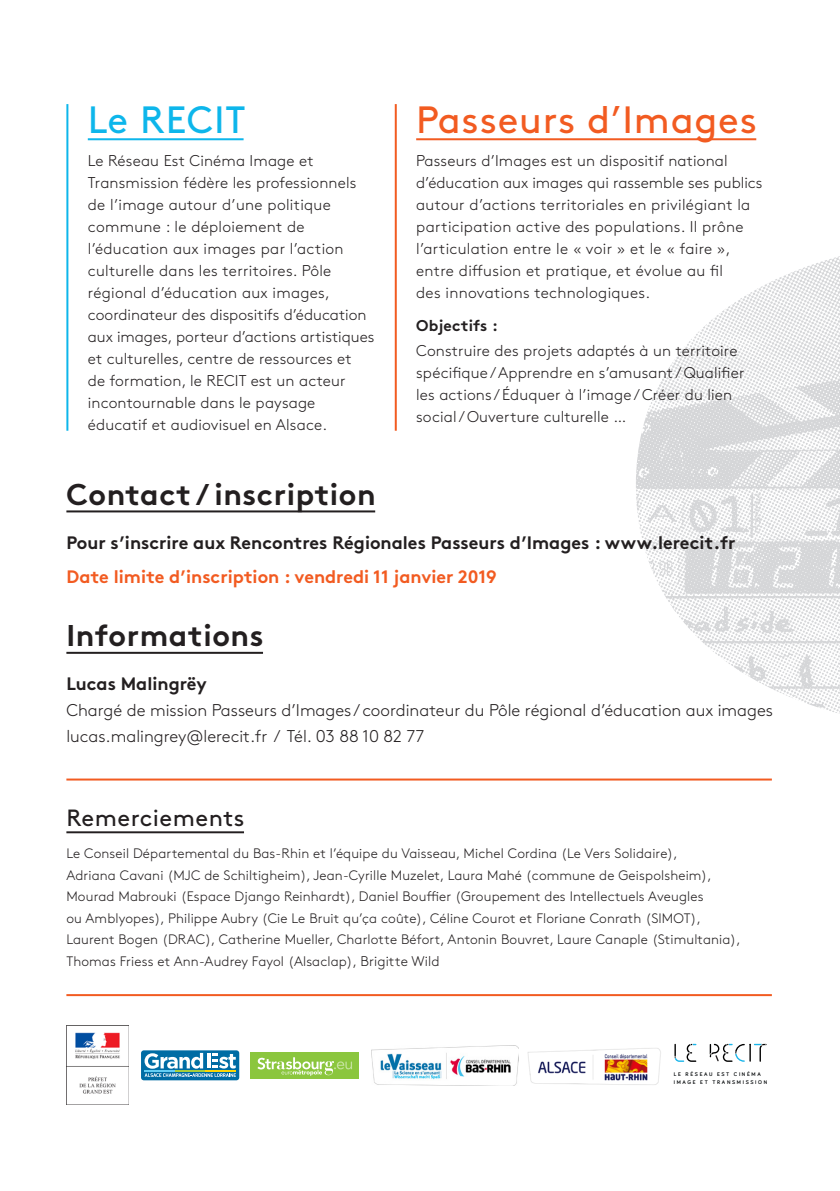
<style>
.page{position:relative;width:840px;height:1191px;background:#fff}
.page>*{position:absolute;margin:0;border:0;box-sizing:border-box;transform-origin:0 0}
.t1{font:38px "Brown Pro";letter-spacing:.02em;color:#f25b21}
.t2{font:38px "Brown Pro";letter-spacing:.03em;color:#0db6eb}
.t3{font:700 30px "Brown Pro";letter-spacing:.02em;color:#231f20}
.t4{font:23.4px "Brown Pro";letter-spacing:.02em;color:#231f20}
.t5{font:700 18px "Brown Pro";color:#231f20}
.t6{font:700 18px "Brown Pro";color:#f25b21}
.t7{font:300 17px/26px "Brown Pro";color:#231f20}
.t8{font:300 15.6px/22px "Brown Pro";letter-spacing:.01em;color:#231f20}
.t9{font:700 15.6px "Brown Pro";letter-spacing:.01em;color:#231f20}
.t10{font:300 13.6px/21.6px "Brown Pro";letter-spacing:.01em;color:#231f20}
.t11{font:700 5.4px/8.2px "Bariol";letter-spacing:.3em;color:#111416}
.s1{font-size:14px}
</style>
<div class="page">
<img style="left:636px;top:256px;width:203px;height:457px">
<svg style="left:674px;top:1043px;width:22px;height:18px"></svg>
<svg style="left:709px;top:1043px;width:57px;height:18px"></svg>
<hr style="left:88px;top:138px;width:155px;height:2px;background:#0db6eb">
<hr style="left:66px;top:510px;width:309px;height:2px;background:#231f20">
<hr style="left:66px;top:652px;width:197px;height:2px;background:#231f20">
<img style="left:66px;top:1025px;width:62px;height:80px">
<div style="left:141px;top:1050px;width:98px;height:30px;background:#006ca4;border-radius:3px"></div>
<svg style="left:144px;top:1053px;width:92px;height:24px"></svg>
<hr style="left:207px;top:1053px;width:3px;height:15px;background:#fff">
<hr style="left:144px;top:1070px;width:31px;height:1px;background:#63cdf3">
<hr style="left:175px;top:1070px;width:30px;height:1px;background:#a6ce39">
<hr style="left:205px;top:1070px;width:31px;height:1px;background:#fed503">
<img style="left:371px;top:1045px;width:147px;height:40px">
<img style="left:527px;top:1048px;width:134px;height:37px">
<div style="left:250px;top:1052px;width:109px;height:26px;background:#8bc63e"></div>
<svg style="left:257px;top:1057px;width:95px;height:18px"></svg>
<hr style="left:66px;top:831px;width:178px;height:2px;background:#231f20">
<hr style="left:66px;top:994px;width:705px;height:2px;background:#f25b21">
<hr style="left:66px;top:778px;width:705px;height:2px;background:#f25b21">
<hr style="left:416px;top:138px;width:339px;height:2px;background:#f25b21">
<hr style="left:394px;top:104px;width:2px;height:327px;background:#f25b21">
<hr style="left:66px;top:104px;width:2px;height:327px;background:#0db6eb">
<h1 class="t2" style="left:88px;top:90px;width:159px">Le RECIT</h1>
<p class="t8" style="left:88px;top:148px;width:288px">Le Réseau Est Cinéma Image et Transmission fédère les professionnels de l’image autour d’une politique commune : le déploiement de l’éducation aux images par l’action culturelle dans les territoires. Pôle régional d’éducation aux images, coordinateur des dispositifs d’éducation aux images, porteur d’actions artistiques et culturelles, centre de ressources et<br>de formation, le RECIT est un acteur incontournable dans le paysage éducatif et audiovisuel en Alsace.</p>
<h1 class="t1" style="left:416px;top:90px;width:342px">Passeurs d’Images</h1>
<p class="t8" style="left:416px;top:148px;width:347px">Passeurs d’Images est un dispositif national d’éducation aux images qui rassemble ses publics autour d’actions territoriales en privilégiant la participation active des populations. Il prône l’articulation entre le « voir » et le « faire », entre diffusion et pratique, et évolue au fil<br>des innovations technologiques.</p>
<p class="t9" style="left:416px;top:313px;width:83px">Objectifs :</p>
<p class="t8" style="left:416px;top:339px;width:329px">Construire des projets adaptés à un territoire spécifique / Apprendre en s’amusant / Qualifier les actions / Éduquer à l’image / Créer du lien social / Ouverture culturelle …</p>
<h2 class="t3" style="left:66px;top:470px;width:311px">Contact / inscription</h2>
<p class="t5" style="left:66px;top:528px;width:670px">Pour s’inscrire aux Rencontres Régionales Passeurs d’Images : www.lerecit.fr</p>
<p class="t6" style="left:66px;top:562px;width:431px">Date limite d’inscription : vendredi 11 janvier 2019</p>
<h2 class="t3" style="left:66px;top:611px;width:199px">Informations</h2>
<p class="t5" style="left:66px;top:669px;width:142px">Lucas Malingrëy</p>
<p class="t7" style="left:66px;top:696px;width:707px">Chargé de mission Passeurs d’Images / coordinateur du Pôle régional d’éducation aux images lucas.malingrey@lerecit.fr / Tél. 03 88 10 82 77</p>
<h3 class="t4" style="left:66px;top:800px;width:179px">Remerciements</h3>
<p class="t10" style="left:66px;top:842px;width:675px">Le Conseil Départemental du Bas-Rhin et l’équipe du Vaisseau, Michel Cordina (Le Vers Solidaire),<br>Adriana Cavani (MJC de Schiltigheim), Jean-Cyrille Muzelet, Laura Mahé (commune de Geispolsheim), Mourad Mabrouki (Espace Django Reinhardt), Daniel Bouffier (Groupement des Intellectuels Aveugles<br>ou Amblyopes), Philippe Aubry (Cie Le Bruit qu’ça coûte), Céline Courot et Floriane Conrath (SIMOT), Laurent Bogen (DRAC), Catherine Mueller, Charlotte Béfort, Antonin Bouvret, Laure Canaple (Stimultania), Thomas Friess et Ann-Audrey Fayol (Alsaclap), <span class="s1">Brigitte Wild</span></p>
<p class="t11" style="left:673px;top:1070px;width:95px">LE RÉSEAU EST CINÉMA<br>IMAGE ET TRANSMISSION</p>
</div>
